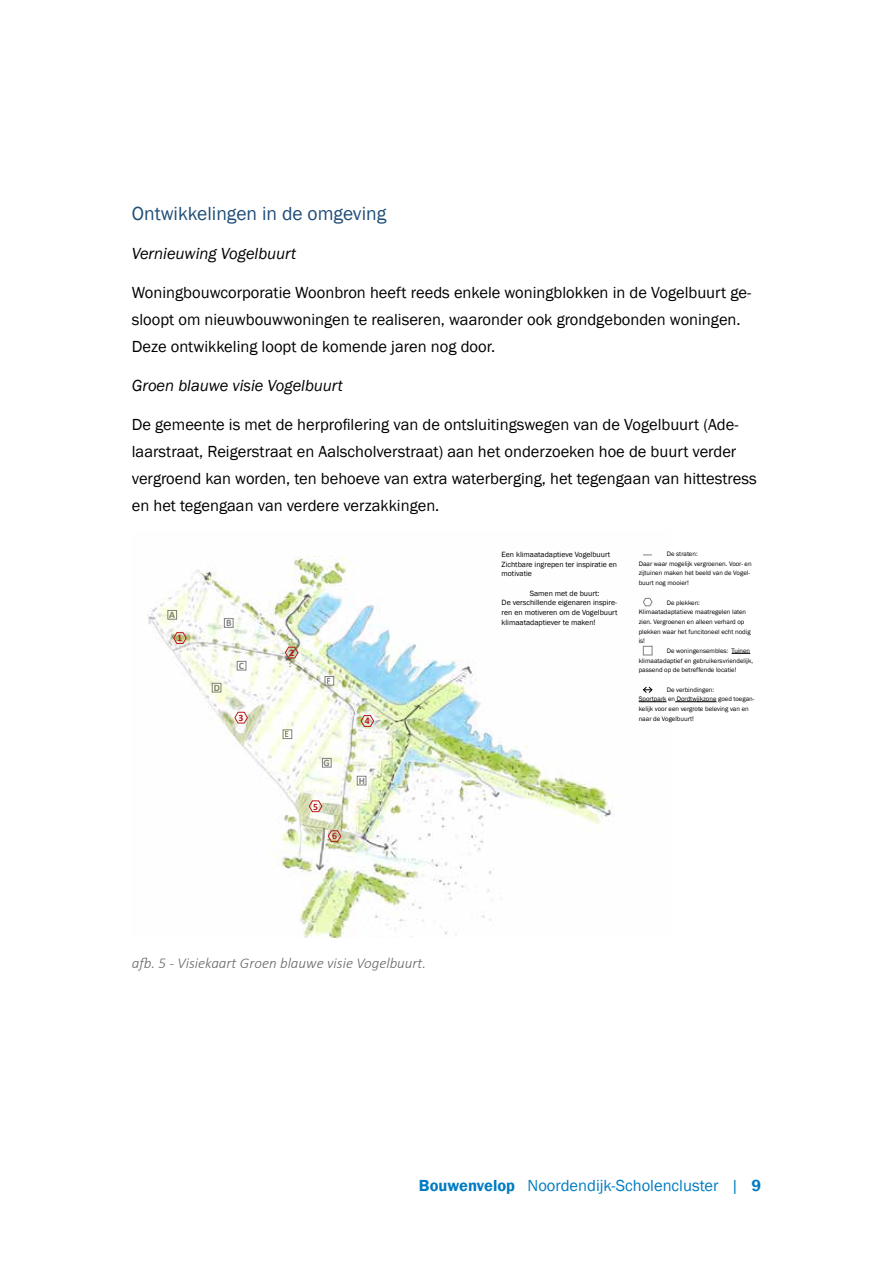
<style>
.page{position:relative;width:893px;height:1263px;background:#fff}
.page>*{position:absolute;margin:0;border:0;box-sizing:border-box;transform-origin:0 0}
.t1{font:19.5px "Franklin Gothic";color:#1f4d78}
.t2{font:16.5px/27px "Franklin Gothic";color:#000}
.t3{font:italic 16.5px "Franklin Gothic";color:#000}
.t4{font:16.5px "Franklin Gothic";color:#007bc2}
.t5{font:italic 300 15px "Calibri";color:#666}
.t6{font:700 9.75px "Calibri";color:#000}
.t7{font:700 9.75px "Calibri";color:#b81817}
.t8{font:7.8px/9.6px "Franklin Gothic";color:#000}
.t9{font:6.6px/9.6px "Franklin Gothic";color:#000}
.s1{font-weight:600}
</style>
<div class="page">
<img style="left:147px;top:554px;width:520px;height:383px">
<svg style="left:173px;top:632px;width:14px;height:12px"></svg>
<svg style="left:285px;top:646px;width:14px;height:13px"></svg>
<svg style="left:234px;top:711px;width:14px;height:13px"></svg>
<svg style="left:360px;top:715px;width:14px;height:12px"></svg>
<svg style="left:309px;top:800px;width:13px;height:12px"></svg>
<svg style="left:328px;top:830px;width:13px;height:12px"></svg>
<svg style="left:732px;top:653px;width:18px;height:1px"></svg>
<svg style="left:639px;top:701px;width:27px;height:1px"></svg>
<hr style="left:675px;top:701px;width:41px;height:1px;background:#000">
<div style="left:224px;top:618px;width:9px;height:10px;border:1px solid #808080"></div>
<div style="left:168px;top:610px;width:9px;height:9px;border:1px solid #808080"></div>
<div style="left:237px;top:661px;width:9px;height:9px;border:1px solid #808080"></div>
<div style="left:212px;top:683px;width:9px;height:9px;border:1px solid #808080"></div>
<div style="left:283px;top:729px;width:9px;height:10px;border:1px solid #808080"></div>
<div style="left:325px;top:676px;width:9px;height:9px;border:1px solid #808080"></div>
<div style="left:322px;top:758px;width:9px;height:9px;border:1px solid #808080"></div>
<div style="left:643px;top:646px;width:9px;height:9px;border:1px solid #808080"></div>
<div style="left:357px;top:776px;width:9px;height:9px;border:1px solid #808080"></div>
<svg style="left:643px;top:597px;width:10px;height:9px"></svg>
<svg style="left:643px;top:686px;width:10px;height:7px"></svg>
<p class="t1" style="left:132px;top:201px;width:256px">Ontwikkelingen in de omgeving</p>
<p class="t3" style="left:132px;top:243px;width:166px">Vernieuwing Vogelbuurt</p>
<p class="t2" style="left:132px;top:279px;width:621px">Woningbouwcorporatie Woonbron heeft reeds enkele woningblokken in de Vogelbuurt ge&shy;sloopt om nieuwbouwwoningen te realiseren, waaronder ook grondgebonden woningen.<br>Deze ontwikkeling loopt de komende jaren nog door.</p>
<p class="t3" style="left:132px;top:375px;width:213px">Groen blauwe visie Vogelbuurt</p>
<p class="t2" style="left:132px;top:411px;width:626px">De gemeente is met de herprofilering van de ontsluitingswegen van de Vogelbuurt (Ade&shy;laarstraat, Reigerstraat en Aalscholverstraat) aan het onderzoeken hoe de buurt verder vergroend kan worden, ten behoeve van extra waterberging, het tegengaan van hittestress en het tegengaan van verdere verzakkingen.</p>
<p class="t8" style="left:502px;top:550px;width:117px">Een klimaatadaptieve Vogelbuurt<br>Zichtbare ingrepen ter inspiratie en motivatie</p>
<p class="t8" style="left:502px;top:588px;width:117px;text-indent:28px">Samen met de buurt:<br>De verschillende eigenaren inspire&shy;ren en motiveren om de Vogelbuurt klimaatadaptiever te maken!</p>
<p class="t9" style="left:639px;top:549px;width:115px;text-indent:28px">De straten:<br>Daar waar mogelijk vergroenen. Voor- en zijtuinen maken het beeld van de Vogel&shy;buurt nog mooier!</p>
<p class="t9" style="left:667px;top:598px;width:35px">De plekken:</p>
<p class="t9" style="left:639px;top:607px;width:109px">Klimaatadaptatieve maatregelen laten</p>
<p class="t9" style="left:639px;top:617px;width:107px">zien. Vergroenen en alleen verhard op</p>
<p class="t9" style="left:639px;top:627px;width:113px">plekken waar het funcitoneel echt nodig</p>
<p class="t9" style="left:639px;top:636px;width:8px">is!</p>
<p class="t9" style="left:667px;top:646px;width:85px">De woningensembles: Tuinen</p>
<p class="t9" style="left:639px;top:656px;width:116px">klimaatadaptief en gebruikersvriendelijk,</p>
<p class="t9" style="left:639px;top:665px;width:99px">passend op de betreffende locatie!</p>
<p class="t9" style="left:639px;top:685px;width:117px;text-indent:28px">De verbindingen:<br>Sportpark en Dordtwijkzone goed toegan&shy;kelijk voor een vergrote beleving van en naar de Vogelbuurt!</p>
<p class="t6" style="left:169px;top:608px;width:7px">A</p>
<p class="t6" style="left:226px;top:617px;width:7px">B</p>
<p class="t7" style="left:177px;top:632px;width:6px">1</p>
<p class="t7" style="left:290px;top:646px;width:6px">2</p>
<p class="t6" style="left:239px;top:659px;width:7px">C</p>
<p class="t6" style="left:327px;top:674px;width:6px">F</p>
<p class="t6" style="left:214px;top:681px;width:8px">D</p>
<p class="t7" style="left:239px;top:711px;width:6px">3</p>
<p class="t7" style="left:365px;top:715px;width:6px">4</p>
<p class="t6" style="left:285px;top:728px;width:6px">E</p>
<p class="t6" style="left:323px;top:756px;width:8px">G</p>
<p class="t7" style="left:313px;top:800px;width:6px">5</p>
<p class="t7" style="left:332px;top:829px;width:6px">6</p>
<p class="t6" style="left:359px;top:774px;width:8px">H</p>
<p class="t5" style="left:132px;top:954px;width:296px">afb. 5 - Visiekaart Groen blauwe visie Vogelbuurt.</p>
<p class="t4" style="left:419px;top:1175px;width:344px"><span class="s1">Bouwenvelop</span> Noordendijk-Scholencluster | <span class="s1">9</span></p>
</div>
